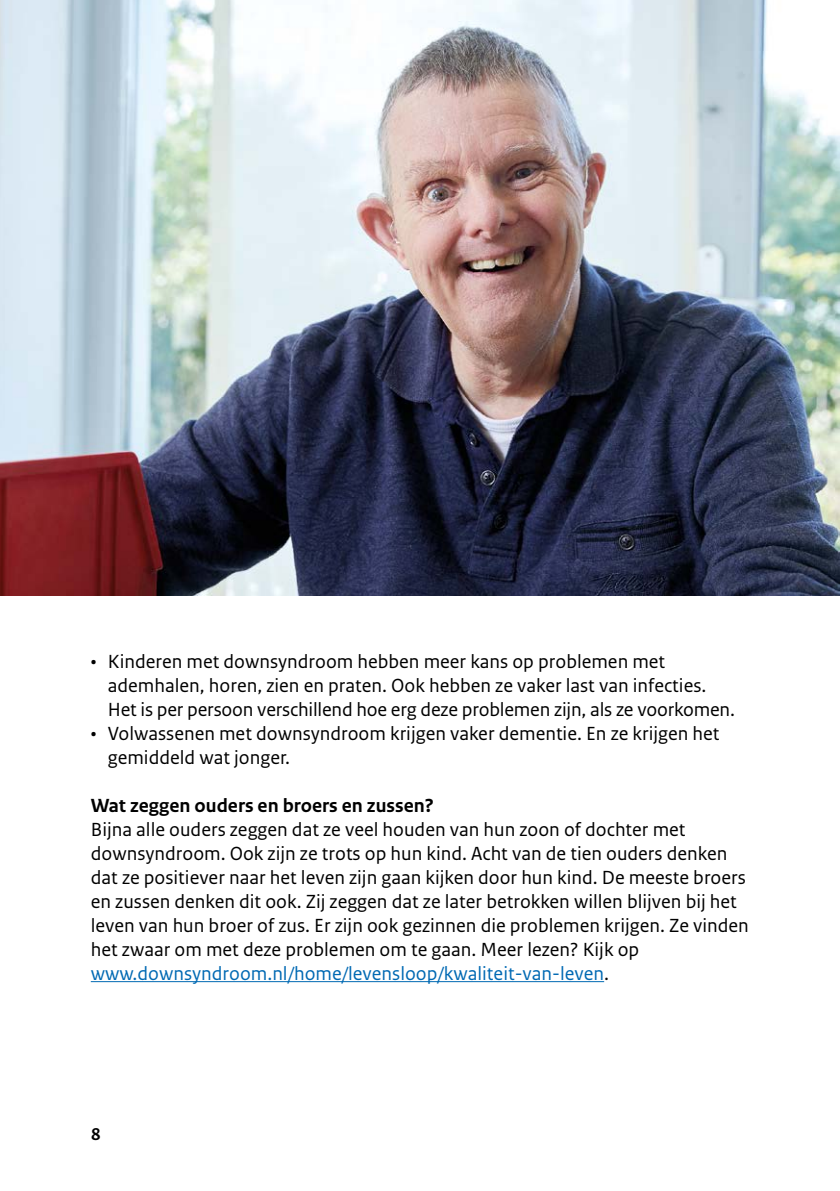
<style>
.page{position:relative;width:840px;height:1191px;background:#fff}
.page>*{position:absolute;margin:0;border:0;box-sizing:border-box;transform-origin:0 0}
.t1{font:20px/24px "Rijksoverheid Sans Text";color:#000}
.t2{font:700 20px "Rijksoverheid Sans Text";color:#000}
.t3{font:700 18px "Rijksoverheid Sans Text";color:#000}
.s1{color:#0069b3}
</style>
<div class="page">
<img style="left:0;top:0;width:839px;height:595px">
<hr style="left:91px;top:981px;width:513px;height:1px;background:#0069b3">
<p class="t1" style="left:108px;top:650px;width:628px;text-indent:-17px">• Kinderen met downsyndroom hebben meer kans op problemen met ademhalen, horen, zien en praten. Ook hebben ze vaker last van infecties.<br>Het is per persoon verschillend hoe erg deze problemen zijn, als ze voorkomen.</p>
<p class="t1" style="left:108px;top:722px;width:613px;text-indent:-17px">• Volwassenen met downsyndroom krijgen vaker dementie. En ze krijgen het gemiddeld wat jonger.</p>
<p class="t2" style="left:91px;top:797px;width:344px">Wat zeggen ouders en broers en zussen?</p>
<p class="t1" style="left:91px;top:818px;width:659px">Bijna alle ouders zeggen dat ze veel houden van hun zoon of dochter met downsyndroom. Ook zijn ze trots op hun kind. Acht van de tien ouders denken dat ze positiever naar het leven zijn gaan kijken door hun kind. De meeste broers en zussen denken dit ook. Zij zeggen dat ze later betrokken willen blijven bij het leven van hun broer of zus. Er zijn ook gezinnen die problemen krijgen. Ze vinden het zwaar om met deze problemen om te gaan. Meer lezen? Kijk op <span class="s1">www.downsyndroom.nl/home/levensloop/kwaliteit-van-leven</span>.</p>
<p class="t3" style="left:91px;top:1127px;width:11px">8</p>
</div>
